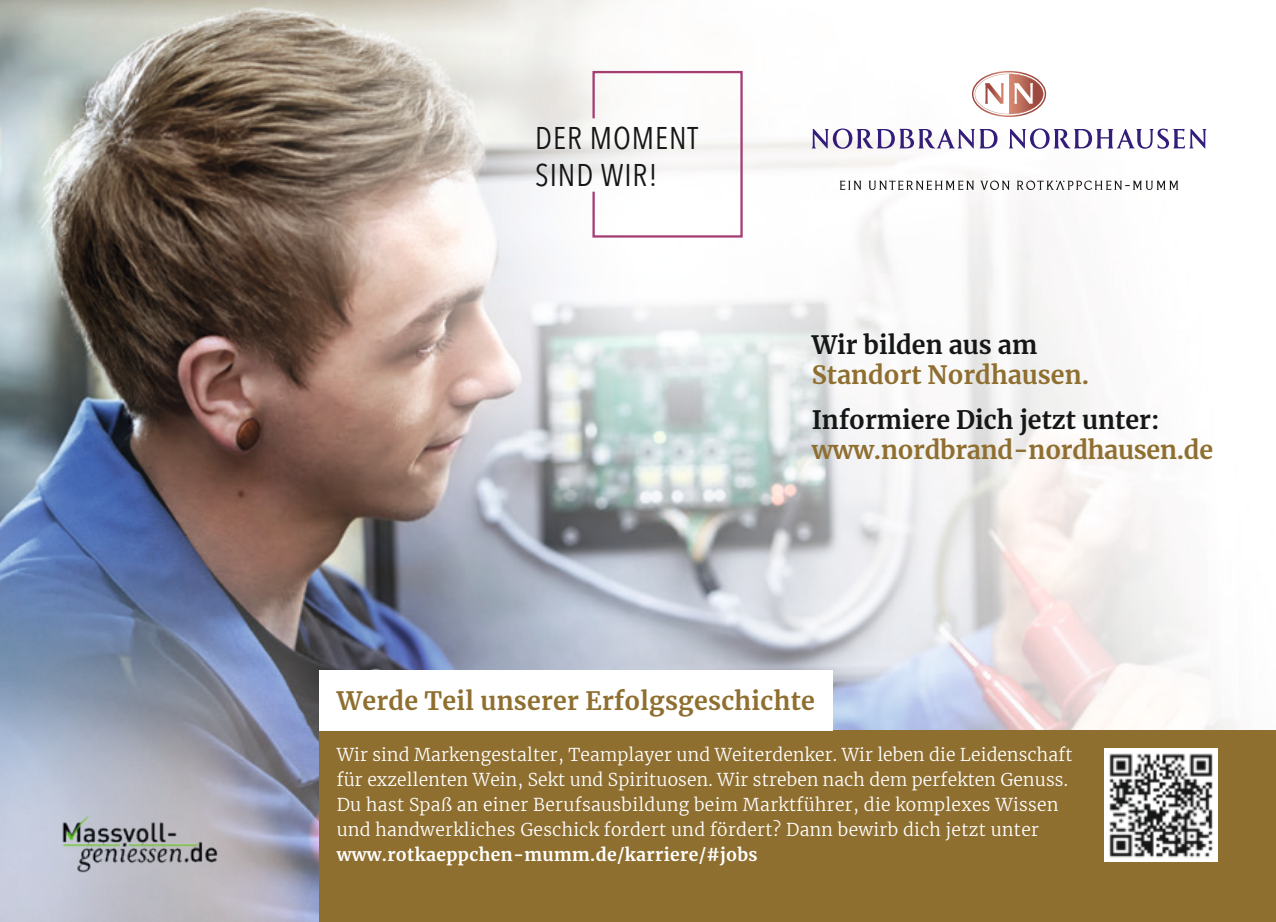
<style>
.page{position:relative;width:1276px;height:922px;background:#fff}
.page>*{position:absolute;margin:0;border:0;box-sizing:border-box;transform-origin:0 0}
.Sub_Headline_-_17_pt{font:31.25px/37.5px "Avenir Next Condensed";letter-spacing:.03em;color:#151616}
.Copytext{font:700 25px/30px "Merriweather";color:#8f6f30}
.Copytext-2{font:300 17.5px/25px "Merriweather";letter-spacing:.01em;color:#fff}
.s1{color:#151616}
.s2{font-weight:700}
</style>
<div class="page">
<img style="left:0;top:0;width:1236px;height:921px">
<svg style="left:811px;top:128px;width:186px;height:21px"></svg>
<svg style="left:1009px;top:128px;width:197px;height:21px"></svg>
<svg style="left:972px;top:71px;width:74px;height:46px"></svg>
<svg style="left:840px;top:181px;width:21px;height:9px"></svg>
<svg style="left:1017px;top:180px;width:161px;height:10px"></svg>
<svg style="left:868px;top:181px;width:106px;height:9px"></svg>
<svg style="left:980px;top:180px;width:29px;height:10px"></svg>
<img style="left:57px;top:808px;width:170px;height:71px">
<div style="left:319px;top:730px;width:957px;height:191px;background:#8f6f30"></div>
<div style="left:319px;top:670px;width:514px;height:60px;background:#fff"></div>
<svg style="left:591px;top:70px;width:153px;height:169px"></svg>
<img style="left:1104px;top:748px;width:113px;height:113px">
<p class="Sub_Headline_-_17_pt" style="left:535px;top:117px;width:165px">DER MOMENT<br>SIND WIR!</p>
<p class="Copytext" style="left:811px;top:329px;width:279px"><span class="s1">Wir bilden aus am<br></span>Standort Nordhausen.</p>
<p class="Copytext" style="left:811px;top:404px;width:403px"><span class="s1">Informiere Dich jetzt unter: </span>www.nordbrand-nordhausen.de</p>
<p class="Copytext" style="left:337px;top:684px;width:480px">Werde Teil unserer Erfolgsgeschichte</p>
<p class="Copytext-2" style="left:337px;top:741px;width:737px">Wir sind Markengestalter, Teamplayer und Weiterdenker. Wir leben die Leidenschaft für exzellenten Wein, Sekt und Spirituosen. Wir streben nach dem perfekten Genuss.<br>Du hast Spaß an einer Berufsausbildung beim Marktführer, die komplexes Wissen und handwerkliches Geschick fordert und fördert? Dann bewirb dich jetzt unter <span class="s2">www.rotkaeppchen-mumm.de/karriere/#jobs</span></p>
</div>
